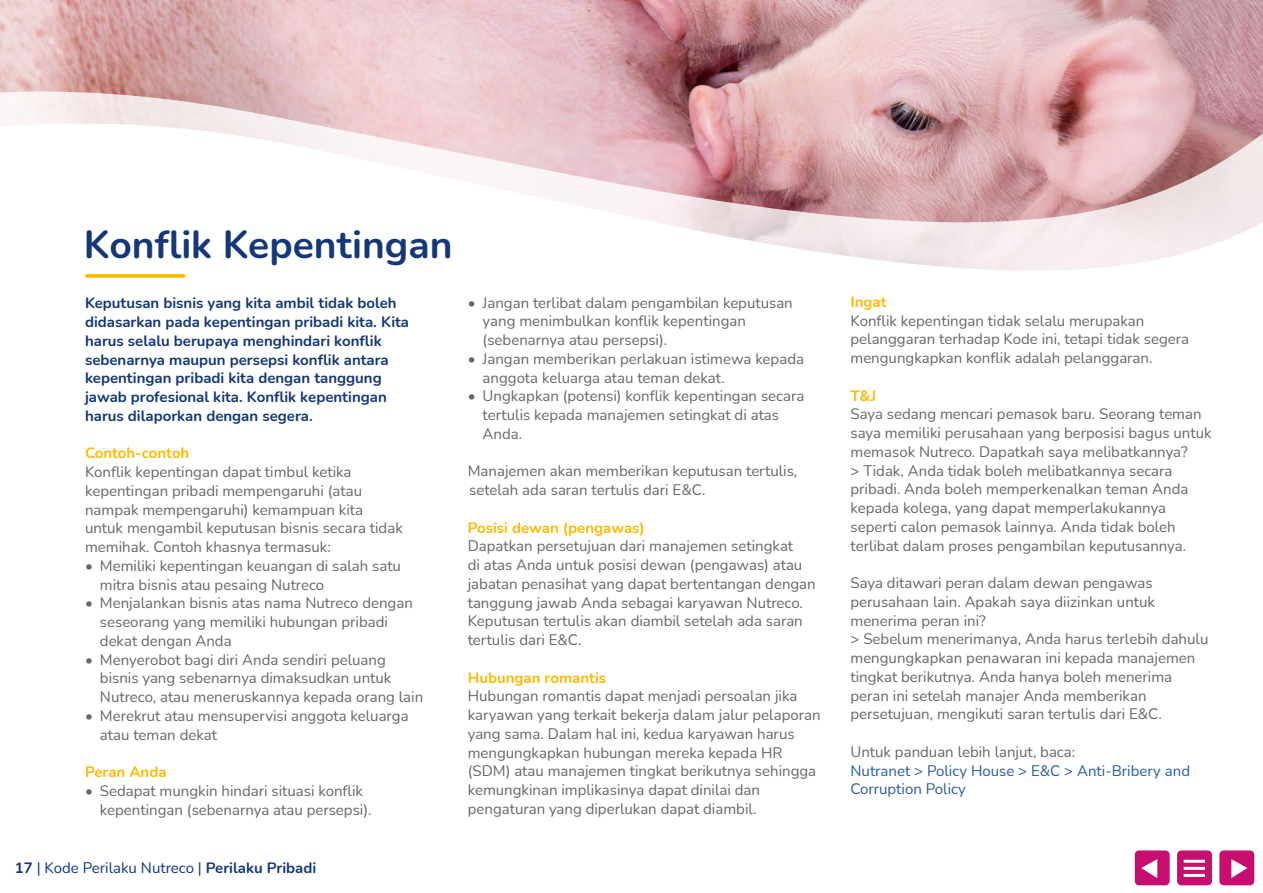
<style>
.page{position:relative;width:1263px;height:893px;background:#fff}
.page>*{position:absolute;margin:0;border:0;box-sizing:border-box;transform-origin:0 0}
.t1{font:700 39px "Nunito";color:#143778}
.t2{font:15px/18.8px "Nunito";color:#696665}
.t3{font:700 15px/18.8px "Nunito";color:#143778}
.t4{font:700 15px "Nunito";color:#fbba00}
.t5{font:15px/18.8px "Nunito";color:#275b9b}
.t6{font:15px "Nunito";color:#143778}
.s1{font-weight:700}
</style>
<div class="page">
<img style="left:0;top:0;width:1263px;height:76px">
<svg style="left:0;top:76px;width:1263px;height:40px;background:#ddb5b8"></svg>
<svg style="left:9px;top:116px;width:1254px;height:162px"></svg>
<svg style="left:87px;top:274px;width:97px;height:4px"></svg>
<svg style="left:1134px;top:850px;width:36px;height:36px"></svg>
<svg style="left:1177px;top:850px;width:35px;height:36px"></svg>
<svg style="left:1219px;top:850px;width:36px;height:36px"></svg>
<h1 class="t1" style="left:84px;top:217px;width:370px">Konflik Kepentingan</h1>
<p class="t3" style="left:85px;top:293px;width:326px">Keputusan bisnis yang kita ambil tidak boleh didasarkan pada kepentingan pribadi kita. Kita harus selalu berupaya menghindari konflik sebenarnya maupun persepsi konflik antara kepentingan pribadi kita dengan tanggung jawab profesional kita. Konflik kepentingan harus dilaporkan dengan segera.</p>
<p class="t4" style="left:85px;top:443px;width:106px">Contoh-contoh</p>
<p class="t2" style="left:85px;top:462px;width:319px">Konflik kepentingan dapat timbul ketika kepentingan pribadi mempengaruhi (atau nampak mempengaruhi) kemampuan kita untuk mengambil keputusan bisnis secara tidak memihak. Contoh khasnya termasuk:</p>
<p class="t2" style="left:100px;top:556px;width:303px;text-indent:-15px">• Memiliki kepentingan keuangan di salah satu mitra bisnis atau pesaing Nutreco</p>
<p class="t2" style="left:100px;top:593px;width:314px;text-indent:-15px">• Menjalankan bisnis atas nama Nutreco dengan seseorang yang memiliki hubungan pribadi dekat dengan Anda</p>
<p class="t2" style="left:100px;top:649px;width:325px;text-indent:-15px">• Menyerobot bagi diri Anda sendiri peluang bisnis yang sebenarnya dimaksudkan untuk<br>Nutreco, atau meneruskannya kepada orang lain</p>
<p class="t2" style="left:100px;top:706px;width:310px;text-indent:-15px">• Merekrut atau mensupervisi anggota keluarga atau teman dekat</p>
<p class="t4" style="left:85px;top:761px;width:83px">Peran Anda</p>
<p class="t2" style="left:100px;top:781px;width:273px;text-indent:-15px">• Sedapat mungkin hindari situasi konflik kepentingan (sebenarnya atau persepsi).</p>
<p class="t2" style="left:483px;top:292px;width:312px;text-indent:-15px">• Jangan terlibat dalam pengambilan keputusan yang menimbulkan konflik kepentingan (sebenarnya atau persepsi).</p>
<p class="t2" style="left:483px;top:349px;width:323px;text-indent:-15px">• Jangan memberikan perlakuan istimewa kepada anggota keluarga atau teman dekat.</p>
<p class="t2" style="left:483px;top:386px;width:323px;text-indent:-15px">• Ungkapkan (potensi) konflik kepentingan secara tertulis kepada manajemen setingkat di atas<br>Anda.</p>
<p class="t2" style="left:468px;top:461px;width:331px">Manajemen akan memberikan keputusan tertulis, setelah ada saran tertulis dari E&amp;C.</p>
<p class="t4" style="left:468px;top:517px;width:179px">Posisi dewan (pengawas)</p>
<p class="t2" style="left:468px;top:536px;width:349px">Dapatkan persetujuan dari manajemen setingkat<br>di atas Anda untuk posisi dewan (pengawas) atau jabatan penasihat yang dapat bertentangan dengan tanggung jawab Anda sebagai karyawan Nutreco.<br>Keputusan tertulis akan diambil setelah ada saran tertulis dari E&amp;C.</p>
<p class="t4" style="left:468px;top:667px;width:140px">Hubungan romantis</p>
<p class="t2" style="left:468px;top:686px;width:354px">Hubungan romantis dapat menjadi persoalan jika karyawan yang terkait bekerja dalam jalur pelaporan yang sama. Dalam hal ini, kedua karyawan harus mengungkapkan hubungan mereka kepada HR (SDM) atau manajemen tingkat berikutnya sehingga kemungkinan implikasinya dapat dinilai dan pengaturan yang diperlukan dapat diambil.</p>
<p class="t6" style="left:15px;top:857px;width:303px"><span class="s1">17</span> | Kode Perilaku Nutreco | <span class="s1">Perilaku Pribadi</span></p>
<p class="t4" style="left:850px;top:291px;width:38px">Ingat</p>
<p class="t2" style="left:850px;top:310px;width:340px">Konflik kepentingan tidak selalu merupakan pelanggaran terhadap Kode ini, tetapi tidak segera mengungkapkan konflik adalah pelanggaran.</p>
<p class="t4" style="left:850px;top:385px;width:27px">T&amp;J</p>
<p class="t2" style="left:850px;top:404px;width:363px">Saya sedang mencari pemasok baru. Seorang teman saya memiliki perusahaan yang berposisi bagus untuk memasok Nutreco. Dapatkah saya melibatkannya?<br>&gt; Tidak, Anda tidak boleh melibatkannya secara pribadi. Anda boleh memperkenalkan teman Anda kepada kolega, yang dapat memperlakukannya seperti calon pemasok lainnya. Anda tidak boleh terlibat dalam proses pengambilan keputusannya.</p>
<p class="t2" style="left:850px;top:573px;width:359px">Saya ditawari peran dalam dewan pengawas perusahaan lain. Apakah saya diizinkan untuk menerima peran ini?<br>&gt; Sebelum menerimanya, Anda harus terlebih dahulu mengungkapkan penawaran ini kepada manajemen tingkat berikutnya. Anda hanya boleh menerima peran ini setelah manajer Anda memberikan persetujuan, mengikuti saran tertulis dari E&amp;C.</p>
<p class="t2" style="left:850px;top:742px;width:226px">Untuk panduan lebih lanjut, baca:</p>
<p class="t5" style="left:850px;top:760px;width:341px">Nutranet &gt; Policy House &gt; E&amp;C &gt; Anti-Bribery and<br>Corruption Policy</p>
</div>
